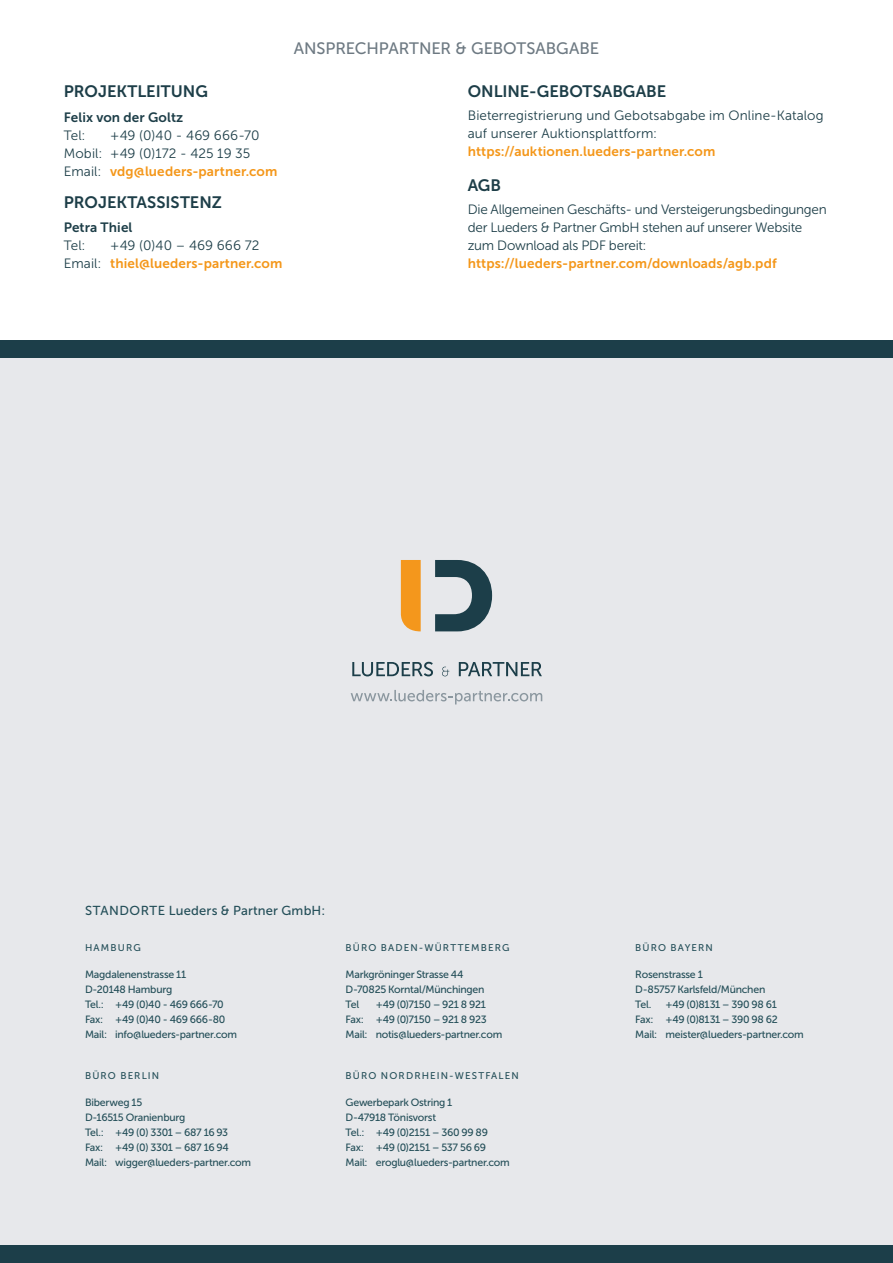
<style>
.page{position:relative;width:893px;height:1263px;background:#fff}
.page>*{position:absolute;margin:0;border:0;box-sizing:border-box;transform-origin:0 0}
.t1{font:16.5px "Museo Sans 700";color:#1d3e48}
.t2{font:16.5px "Museo Sans 500";color:#6d7982}
.t3{font:13.5px/18px "Museo Sans 300";letter-spacing:-.01em;color:#1d3e48}
.t4{font:13.5px "Museo Sans 700";letter-spacing:.01em;color:#f4971a}
.t5{font:13.5px "Museo Sans 700";letter-spacing:.01em;color:#1d3e48}
.t6{font:13.05px "Museo Sans 500";letter-spacing:.015em;color:#234e58}
.t7{font:10.5px/15px "Museo Sans 500";letter-spacing:-.02em;color:#234e58}
.t8{font:9.75px "Museo Sans 500";letter-spacing:.12em;color:#234e58}
.s1{font-family:"Museo Sans 300";color:#1d3e48}
</style>
<div class="page">
<div style="left:0;top:340px;width:893px;height:923px;background:#e7e8eb"></div>
<div style="left:0;top:1246px;width:893px;height:17px;background:#1c3e49"></div>
<div style="left:0;top:340px;width:893px;height:17px;background:#1c3e49"></div>
<svg style="left:400px;top:560px;width:21px;height:71px"></svg>
<svg style="left:435px;top:560px;width:57px;height:71px"></svg>
<svg style="left:442px;top:667px;width:7px;height:9px"></svg>
<svg style="left:352px;top:662px;width:81px;height:14px"></svg>
<svg style="left:459px;top:662px;width:83px;height:14px"></svg>
<svg style="left:351px;top:690px;width:191px;height:14px"></svg>
<h1 class="t2" style="left:294px;top:39px;width:307px">ANSPRECHPARTNER &amp; GEBOTSABGABE</h1>
<h1 class="t1" style="left:64px;top:83px;width:146px">PROJEKTLEITUNG</h1>
<p class="t5" style="left:64px;top:110px;width:121px">Felix von der Goltz</p>
<p class="t3" style="left:64px;top:126px;width:23px">Tel:</p>
<p class="t3" style="left:64px;top:126px;width:197px;text-indent:46px">+49 (0)40 - 469 666-70<br>Mobil: +49 (0)172 - 425 19 35</p>
<p class="t4" style="left:64px;top:164px;width:215px"><span class="s1">Email:</span> vdg@lueders-partner.com</p>
<h1 class="t1" style="left:64px;top:193px;width:160px">PROJEKTASSISTENZ</h1>
<p class="t5" style="left:64px;top:220px;width:70px">Petra Thiel</p>
<p class="t3" style="left:64px;top:237px;width:23px">Tel:</p>
<p class="t3" style="left:110px;top:237px;width:151px">+49 (0)40 – 469 666 72</p>
<p class="t4" style="left:64px;top:256px;width:220px"><span class="s1">Email:</span> thiel@lueders-partner.com</p>
<h1 class="t1" style="left:468px;top:83px;width:200px">ONLINE-GEBOTSABGABE</h1>
<p class="t3" style="left:468px;top:107px;width:357px">Bieterregistrierung und Gebotsabgabe im Online-Katalog auf unserer Auktionsplattform:</p>
<p class="t4" style="left:468px;top:144px;width:249px">https://auktionen.lueders-partner.com</p>
<h1 class="t1" style="left:468px;top:176px;width:35px">AGB</h1>
<p class="t3" style="left:468px;top:201px;width:360px">Die Allgemeinen Geschäfts- und Versteigerungsbedingungen der Lueders &amp; Partner GmbH stehen auf unserer Website zum Download als PDF bereit:</p>
<p class="t4" style="left:468px;top:256px;width:310px">https://lueders-partner.com/downloads/agb.pdf</p>
<p class="t6" style="left:85px;top:903px;width:242px">STANDORTE Lueders &amp; Partner GmbH:</p>
<p class="t8" style="left:85px;top:942px;width:57px">HAMBURG</p>
<p class="t7" style="left:85px;top:967px;width:153px">Magdalenenstrasse 11<br>D-20148 Hamburg<br>Tel.: +49 (0)40 - 469 666-70<br>Fax: +49 (0)40 - 469 666-80<br>Mail: info@lueders-partner.com</p>
<p class="t8" style="left:85px;top:1070px;width:76px">BÜRO BERLIN</p>
<p class="t7" style="left:85px;top:1095px;width:167px">Biberweg 15<br>D-16515 Oranienburg<br>Tel.: +49 (0) 3301 – 687 16 93<br>Fax: +49 (0) 3301 – 687 16 94<br>Mail: wigger@lueders-partner.com</p>
<p class="t8" style="left:346px;top:942px;width:165px">BÜRO BADEN-WÜRTTEMBERG</p>
<p class="t7" style="left:346px;top:967px;width:140px">Markgröninger Strasse 44<br>D-70825 Korntal/Münchingen<br>Tel</p>
<p class="t7" style="left:346px;top:997px;width:158px;text-indent:30px">+49 (0)7150 – 921 8 921<br>Fax: +49 (0)7150 – 921 8 923<br>Mail: notis@lueders-partner.com</p>
<p class="t8" style="left:346px;top:1070px;width:175px">BÜRO NORDRHEIN-WESTFALEN</p>
<p class="t7" style="left:346px;top:1095px;width:166px">Gewerbepark Ostring 1<br>D-47918 Tönisvorst<br>Tel.: +49 (0)2151 – 360 99 89<br>Fax: +49 (0)2151 – 537 56 69<br>Mail: eroglu@lueders-partner.com</p>
<p class="t8" style="left:635px;top:942px;width:79px">BÜRO BAYERN</p>
<p class="t7" style="left:635px;top:967px;width:132px">Rosenstrasse 1<br>D-85757 Karlsfeld/München<br>Tel.</p>
<p class="t7" style="left:635px;top:997px;width:170px;text-indent:30px">+49 (0)8131 – 390 98 61<br>Fax: +49 (0)8131 – 390 98 62<br>Mail: meister@lueders-partner.com</p>
</div>
